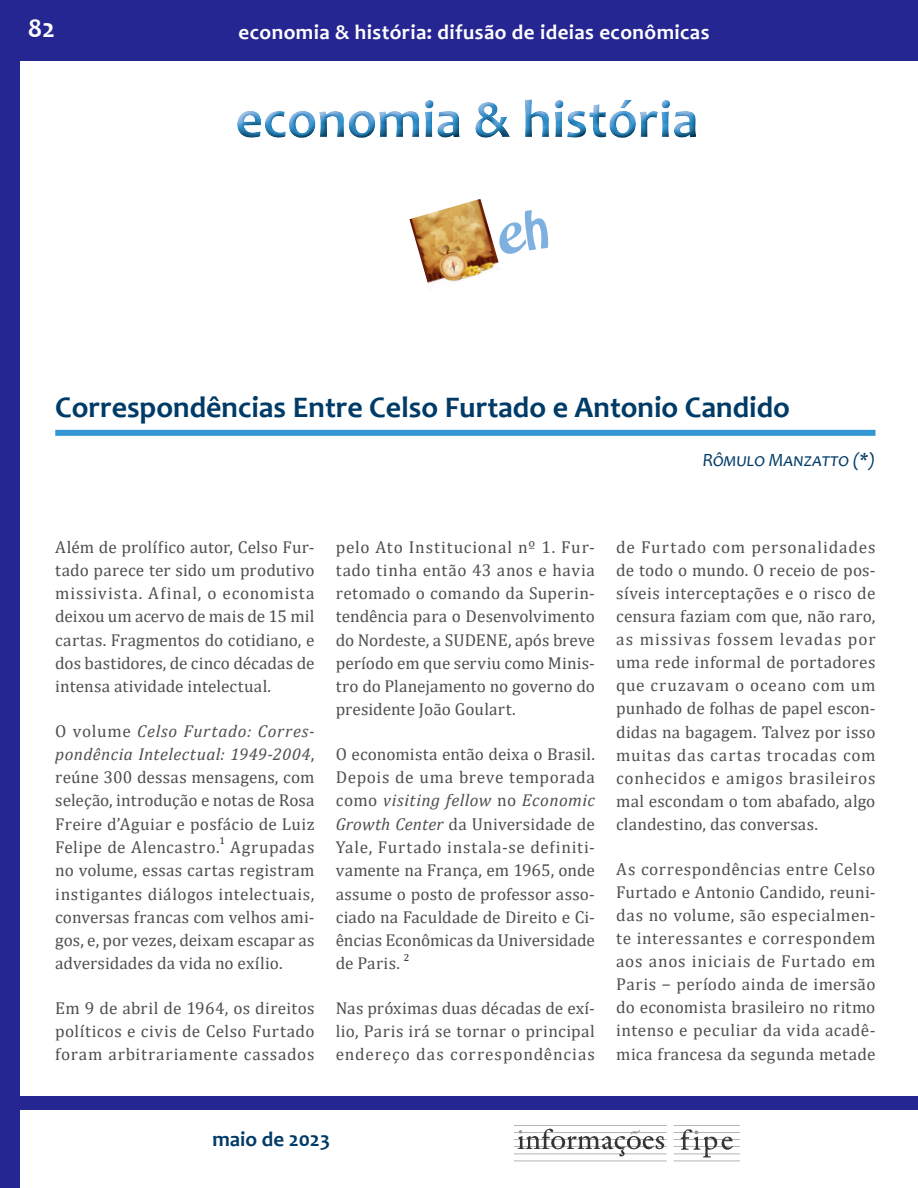
<style>
.page{position:relative;width:918px;height:1188px;background:#fff}
.page>*{position:absolute;margin:0;border:0;box-sizing:border-box;transform-origin:0 0}
.t1{font:700 30px "Candara";color:#003b68}
.t2{font:700 27px "Candara";color:#fff}
.t3{font:700 21px "Candara";letter-spacing:.02em;color:#fff}
.t4{font:700 21px "Candara";color:#003b68}
.t5{font:italic 18.75px "Candara";color:#003b68}
.t6{font:17.25px/23.2px "Cambria";letter-spacing:.015em;color:#4e4f50;text-align:justify}
.t7{font:10.05px "Cambria";color:#231f20}
.s1{font-style:italic}
</style>
<div class="page">
<div style="left:0;top:0;width:20px;height:1188px;background:#262693"></div>
<div style="left:0;top:0;width:918px;height:61px;background:#262693"></div>
<div style="left:15px;top:1097px;width:903px;height:13px;background:#262693"></div>
<img style="left:514px;top:1125px;width:225px;height:37px">
<div style="left:229px;top:97px;width:476px;height:49px;background:#003b68;opacity:.67"></div>
<img style="left:409px;top:199px;width:90px;height:85px">
<div style="left:55px;top:430px;width:820px;height:6px;background:#3297d3"></div>
<svg style="left:497px;top:208px;width:2px;height:47px"></svg>
<h2 class="t2" style="left:28px;top:12px;width:29px">82</h2>
<p class="t3" style="left:239px;top:19px;width:472px">economia &amp; história: difusão de ideias econômicas</p>
<h1 class="t1" style="left:55px;top:389px;width:736px">Correspondências Entre Celso Furtado e Antonio Candido</h1>
<p class="t5" style="left:703px;top:448px;width:174px">Rômulo Manzatto (*)</p>
<p class="t6" style="left:55px;top:535px;width:261px">Além de prolífico autor, Celso Fur&shy;tado parece ter sido um produtivo missivista. Afinal, o economista deixou um acervo de mais de 15 mil cartas. Fragmentos do cotidiano, e dos bastidores, de cinco décadas de intensa atividade intelectual.</p>
<p class="t6" style="left:55px;top:719px;width:261px">O volume <span class="s1">Celso Furtado: Corres&shy;pondência Intelectual: 1949-2004</span>, reúne 300 dessas mensagens, com seleção, introdução e notas de Rosa Freire d’Aguiar e posfácio de Luiz Felipe de Alencastro.</p>
<p class="t7" style="left:220px;top:835px;width:7px">1</p>
<p class="t6" style="left:55px;top:835px;width:261px;text-indent:175px">Agrupadas no volume, essas cartas registram instigantes diálogos intelectuais, conversas francas com velhos ami&shy;gos, e, por vezes, deixam escapar as adversidades da vida no exílio.</p>
<p class="t6" style="left:55px;top:996px;width:261px">Em 9 de abril de 1964, os direitos políticos e civis de Celso Furtado foram arbitrariamente cassados</p>
<p class="t6" style="left:336px;top:535px;width:261px">pelo Ato Institucional nº 1. Fur&shy;tado tinha então 43 anos e havia retomado o comando da Superin&shy;tendência para o Desenvolvimento do Nordeste, a SUDENE, após breve período em que serviu como Minis&shy;tro do Planejamento no governo do presidente João Goulart.</p>
<p class="t6" style="left:336px;top:742px;width:261px">O economista então deixa o Brasil.<br>Depois de uma breve temporada como <span class="s1">visiting fellow</span> no <span class="s1">Economic Growth Center</span> da Universidade de Yale, Furtado instala-se definiti&shy;vamente na França, em 1965, onde assume o posto de professor asso&shy;ciado na Faculdade de Direito e Ci&shy;ências Econômicas da Universidade de Paris.</p>
<p class="t7" style="left:404px;top:951px;width:7px">2</p>
<p class="t6" style="left:336px;top:996px;width:261px">Nas próximas duas décadas de exí&shy;lio, Paris irá se tornar o principal endereço das correspondências</p>
<p class="t6" style="left:616px;top:535px;width:261px">de Furtado com personalidades de todo o mundo. O receio de pos&shy;síveis interceptações e o risco de censura faziam com que, não raro, as missivas fossem levadas por uma rede informal de portadores que cruzavam o oceano com um punhado de folhas de papel escon&shy;didas na bagagem. Talvez por isso muitas das cartas trocadas com conhecidos e amigos brasileiros mal escondam o tom abafado, algo clandestino, das conversas.</p>
<p class="t6" style="left:616px;top:857px;width:261px">As correspondências entre Celso Furtado e Antonio Candido, reuni&shy;das no volume, são especialmen&shy;te interessantes e correspondem aos anos iniciais de Furtado em Paris − período ainda de imersão do economista brasileiro no ritmo intenso e peculiar da vida acadê&shy;mica francesa da segunda metade</p>
<p class="t4" style="left:213px;top:1126px;width:119px">maio de 2023</p>
</div>
